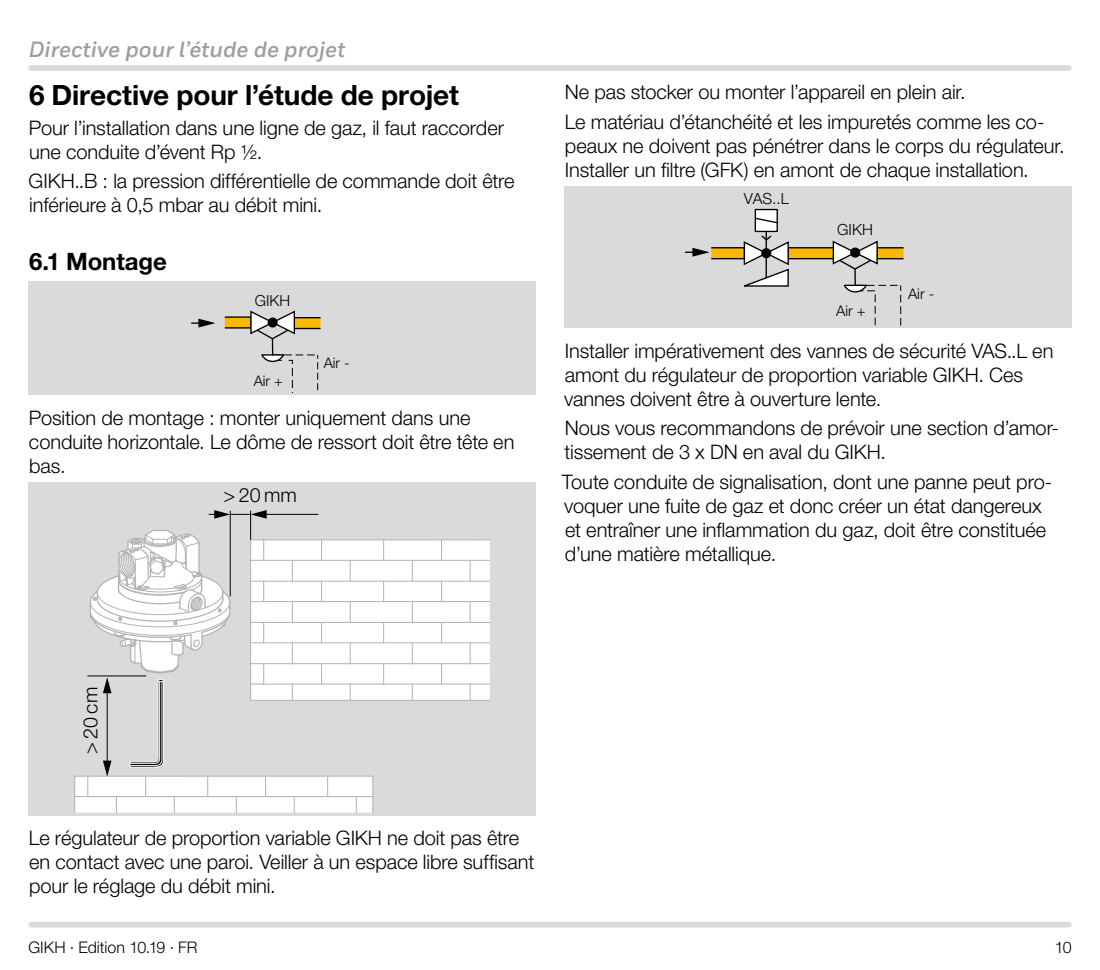
<style>
.page{position:relative;width:1100px;height:970px;background:#fff}
.page>*{position:absolute;margin:0;border:0;box-sizing:border-box;transform-origin:0 0}
.t1{font:700 28px "Helvetica Neue LT Pro";letter-spacing:-.005em;color:#000}
.t2{font:700 24px "Helvetica Neue LT Pro";letter-spacing:-.005em;color:#000}
.t3{font:italic 700 22px "Honeywell Sans";color:#9d9d9c}
.t4{font:300 20px/24px "Helvetica Neue LT Pro";letter-spacing:-.005em;color:#000}
.t5{font:300 19.6px "Helvetica Neue LT Pro";color:#000}
.t6{font:300 16px "Helvetica Neue LT Pro";color:#000}
.t7{font:300 15.4px "Helvetica Neue LT Pro";color:#000}
.t8{font:300 15.2px "Helvetica Neue LT Pro";color:#000}
.t9{font:300 14.6px "Helvetica Neue LT Pro";color:#000}
</style>
<div class="page">
<div style="left:31px;top:921px;width:1038px;height:6px;background:#dadada"></div>
<div style="left:31px;top:65px;width:1038px;height:6px;background:#dadada"></div>
<div style="left:28px;top:281px;width:508px;height:114px;background:#dadada"></div>
<div style="left:224px;top:316px;width:28px;height:12px;background:#fbb800;border:1px solid #000"></div>
<svg style="left:294px;top:317px;width:27px;height:12px"></svg>
<svg style="left:250px;top:310px;width:68px;height:81px"></svg>
<svg style="left:191px;top:318px;width:24px;height:9px"></svg>
<div style="left:28px;top:481px;width:508px;height:334px;background:#dadada"></div>
<hr style="left:230px;top:510px;width:1px;height:86px;background:#000">
<hr style="left:250px;top:510px;width:1px;height:30px;background:#000">
<hr style="left:264px;top:514px;width:54px;height:1px;background:#000">
<svg style="left:209px;top:510px;width:58px;height:8px"></svg>
<svg style="left:74px;top:529px;width:416px;height:283px"></svg>
<div style="left:564px;top:186px;width:507px;height:142px;background:#dadada"></div>
<div style="left:710px;top:247px;width:35px;height:12px;background:#fbb800;border:1px solid #000"></div>
<div style="left:787px;top:247px;width:47px;height:12px;background:#fbb800;border:1px solid #000"></div>
<div style="left:876px;top:247px;width:28px;height:12px;background:#fbb800"></div>
<hr style="left:765px;top:231px;width:2px;height:22px;background:#000">
<svg style="left:737px;top:234px;width:52px;height:53px"></svg>
<div style="left:755px;top:209px;width:22px;height:22px;background:#fff"></div>
<div style="left:755px;top:209px;width:23px;height:23px;border:1px solid #000"></div>
<svg style="left:754px;top:217px;width:24px;height:7px"></svg>
<svg style="left:832px;top:240px;width:69px;height:85px"></svg>
<svg style="left:685px;top:248px;width:25px;height:9px"></svg>
<p class="t3" style="left:28px;top:36px;width:318px">Directive pour l’étude de projet</p>
<h1 class="t1" style="left:29px;top:78px;width:431px">6 Directive pour l’étude de projet</h1>
<p class="t4" style="left:29px;top:115px;width:477px">Pour l’installation dans une ligne de gaz, il faut raccorder une conduite d’évent Rp ½.</p>
<p class="t4" style="left:29px;top:169px;width:487px">GIKH..B : la pression différentielle de commande doit être inférieure à 0,5 mbar au débit mini.</p>
<p class="t2" style="left:29px;top:246px;width:139px">6.1 Montage</p>
<p class="t8" style="left:255px;top:291px;width:37px">GIKH</p>
<p class="t9" style="left:324px;top:353px;width:27px">Air -</p>
<p class="t9" style="left:254px;top:371px;width:31px">Air +</p>
<p class="t4" style="left:29px;top:405px;width:487px">Position de montage : monter uniquement dans une conduite horizontale. Le dôme de ressort doit être tête en bas.</p>
<p class="t5" style="left:223px;top:483px;width:75px">&gt;20mm</p>
<p class="t4" style="left:565px;top:77px;width:481px;line-height:29.6px">Ne pas stocker ou monter l’appareil en plein air.<br>Le matériau d’étanchéité et les impuretés comme les co-</p>
<p class="t4" style="left:565px;top:133px;width:501px">peaux ne doivent pas pénétrer dans le corps du régulateur.<br>Installer un filtre (GFK) en amont de chaque installation.</p>
<p class="t7" style="left:744px;top:189px;width:47px">VAS..L</p>
<p class="t7" style="left:837px;top:220px;width:37px">GIKH</p>
<p class="t9" style="left:908px;top:285px;width:28px">Air -</p>
<p class="t9" style="left:836px;top:302px;width:31px">Air +</p>
<p class="t4" style="left:564px;top:338px;width:491px">Installer impérativement des vannes de sécurité VAS..L en amont du régulateur de proportion variable GIKH. Ces vannes doivent être à ouverture lente.</p>
<p class="t4" style="left:565px;top:416px;width:496px">Nous vous recommandons de prévoir une section d’amor&shy;tissement de 3 x DN en aval du GIKH.</p>
<p class="t4" style="left:562px;top:469px;width:492px">Toute conduite de signalisation, dont une panne peut pro&shy;voquer une fuite de gaz et donc créer un état dangereux et entraîner une inflammation du gaz, doit être constituée d’une matière métallique.</p>
<p class="t5" style="left:78px;top:754px;width:69px;rotate:-90deg">&gt;20cm</p>
<p class="t4" style="left:29px;top:825px;width:507px">Le régulateur de proportion variable GIKH ne doit pas être en contact avec une paroi. Veiller à un espace libre suffisant pour le réglage du débit mini.</p>
<p class="t6" style="left:28px;top:937px;width:171px">GIKH · Edition 10.19 · FR</p>
<p class="t6" style="left:1055px;top:937px;width:18px">10</p>
</div>
